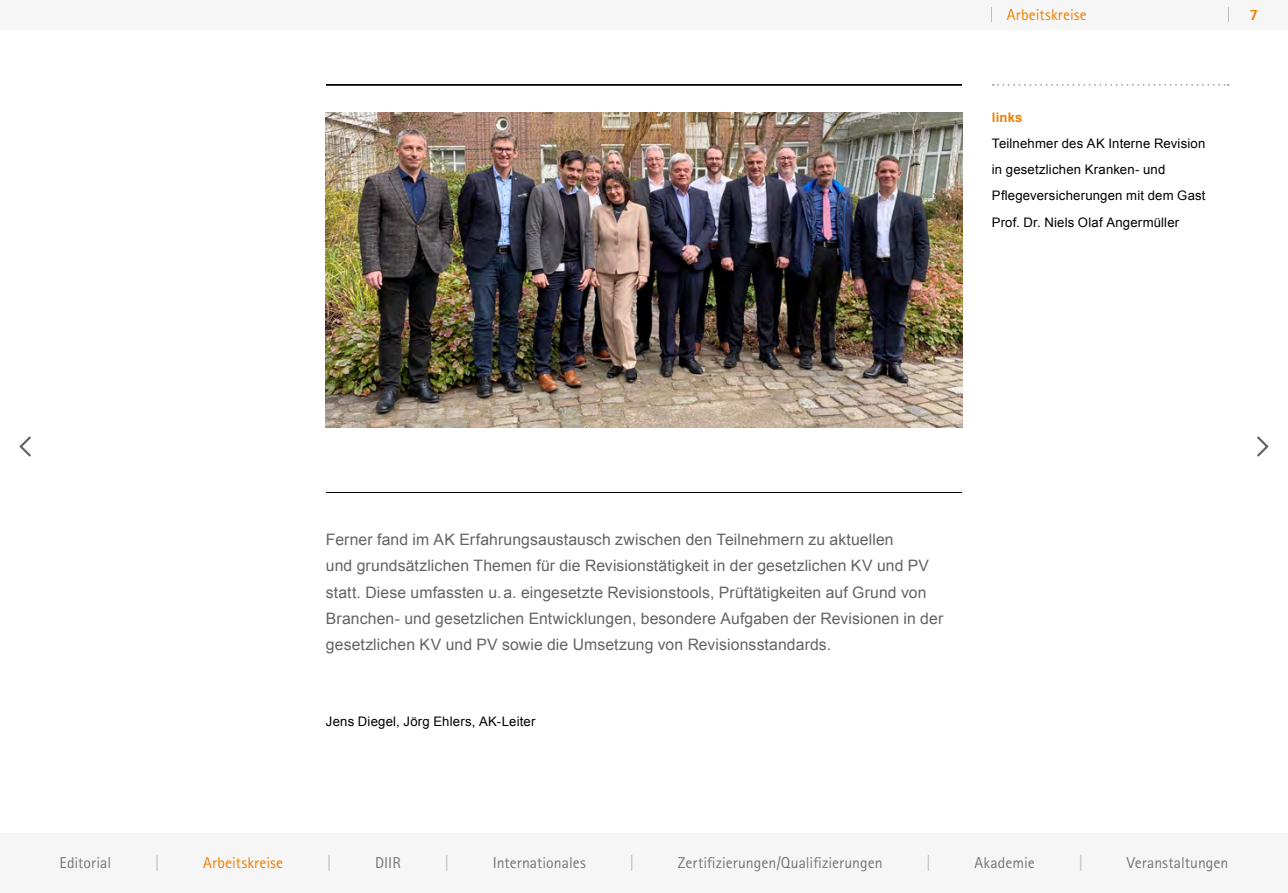
<style>
.page{position:relative;width:1288px;height:893px;background:#fff}
.page>*{position:absolute;margin:0;border:0;box-sizing:border-box;transform-origin:0 0}
.t1{font:15.75px/26.2px "Arial";letter-spacing:.005em;color:#646363}
.t2{font:15.75px "Rotis Sans Serif Pro";color:#727777}
.t3{font:15.75px "Rotis Sans Serif Pro";letter-spacing:.015em;color:#ef7d00}
.t4{font:15.75px "Rotis Sans Serif Pro";color:#babebe}
.t5{font:800 15.75px "Rotis Sans Serif Pro";color:#ef7d00}
.t6{font:13.12px/26.2px "Arial";letter-spacing:.015em;color:#000}
.t7{font:700 13.12px "Arial";letter-spacing:.015em;color:#ef7d00}
</style>
<div class="page">
<div style="left:0;top:0;width:1287px;height:30px;background:#f6f6f6"></div>
<div style="left:0;top:833px;width:1287px;height:60px;background:#f6f6f6"></div>
<img style="left:326px;top:112px;width:636px;height:315px">
<hr style="left:326px;top:84px;width:636px;height:2px;background:#000">
<hr style="left:326px;top:492px;width:636px;height:1px;background:#000">
<svg style="left:992px;top:84px;width:236px;height:2px"></svg>
<svg style="left:1257px;top:436px;width:12px;height:21px"></svg>
<svg style="left:19px;top:436px;width:12px;height:21px"></svg>
<svg style="left:991px;top:7px;width:1px;height:15px"></svg>
<p class="t3" style="left:1006px;top:6px;width:82px">Arbeitskreise</p>
<p class="t5" style="left:1249px;top:5px;width:10px">7</p>
<p class="t7" style="left:991px;top:108px;width:32px">links</p>
<p class="t6" style="left:991px;top:130px;width:215px">Teilnehmer des AK Interne Revision in gesetzlichen Kranken- und Pflegeversicherungen mit dem Gast Prof. Dr. Niels Olaf Angermüller</p>
<p class="t1" style="left:326px;top:527px;width:618px">Ferner fand im AK Erfahrungsaustausch zwischen den Teilnehmern zu aktuellen<br>und grundsätzlichen Themen für die Revisionstätigkeit in der gesetzlichen KV und PV statt. Diese umfassten u.a. eingesetzte Revisionstools, Prüftätigkeiten auf Grund von Branchen- und gesetzlichen Entwicklungen, besondere Aufgaben der Revisionen in der gesetzlichen KV und PV sowie die Umsetzung von Revisionsstandards.</p>
<p class="t6" style="left:326px;top:709px;width:211px">Jens Diegel, Jörg Ehlers, AK-Leiter</p>
<p class="t2" style="left:60px;top:853px;width:53px">Editorial</p>
<p class="t4" style="left:155px;top:853px;width:6px">|</p>
<p class="t3" style="left:203px;top:853px;width:82px">Arbeitskreise</p>
<p class="t4" style="left:327px;top:853px;width:6px">|</p>
<p class="t2" style="left:375px;top:853px;width:27px">DIIR</p>
<p class="t4" style="left:444px;top:853px;width:6px">|</p>
<p class="t2" style="left:492px;top:853px;width:95px">Internationales</p>
<p class="t4" style="left:630px;top:853px;width:6px">|</p>
<p class="t2" style="left:678px;top:853px;width:206px">Zertifizierungen/Qualifizierungen</p>
<p class="t4" style="left:926px;top:853px;width:6px">|</p>
<p class="t2" style="left:974px;top:853px;width:62px">Akademie</p>
<p class="t4" style="left:1078px;top:853px;width:6px">|</p>
<p class="t2" style="left:1126px;top:853px;width:103px">Veranstaltungen</p>
</div>
